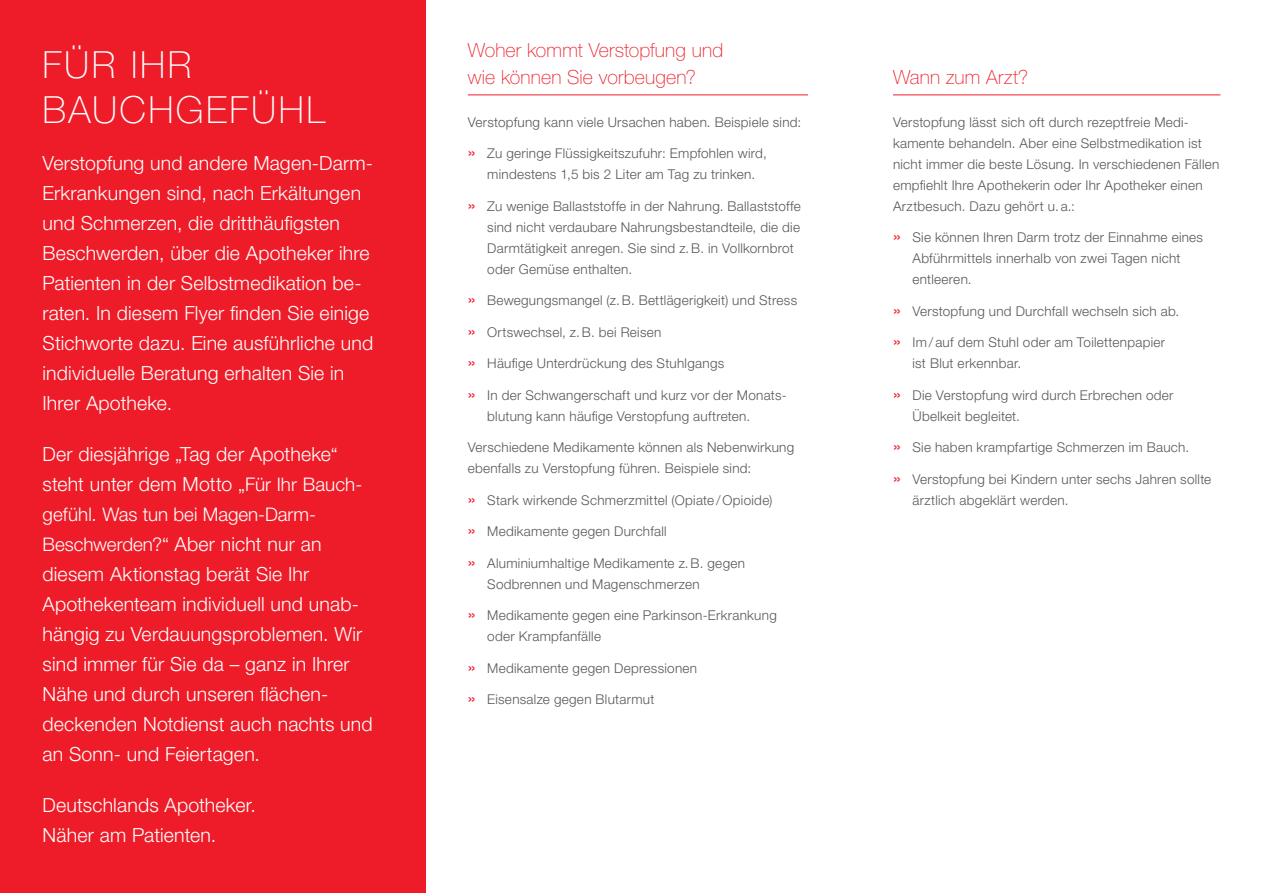
<style>
.page{position:relative;width:1263px;height:893px;background:#fff}
.page>*{position:absolute;margin:0;border:0;box-sizing:border-box;transform-origin:0 0}
.t1{font:100 37.5px/45px "Helvetica Neue LT Std";letter-spacing:.065em;color:#fff}
.t2{font:300 19.5px/30px "Helvetica Neue LT Std";letter-spacing:.01em;color:#fff}
.t3{font:100 19.5px/27px "Helvetica Neue LT Std";letter-spacing:.01em;color:#ee1c28}
.t4{font:300 18.75px "Helvetica Neue LT Std";color:#fff}
.t5{font:300 13.5px/21px "Helvetica Neue LT Std";letter-spacing:.02em;color:#57585a}
.s1{font-size:18.75px}
.s2{font-weight:400;font-size:16.5px;color:#ee1c28}
</style>
<div class="page">
<div style="left:0;top:0;width:425px;height:893px;background:#ee1c28"></div>
<hr style="left:468px;top:95px;width:340px;height:1px;background:#ee1c28">
<hr style="left:893px;top:95px;width:327px;height:1px;background:#ee1c28">
<h1 class="t1" style="left:43px;top:42px;width:284px">FÜR IHR<br>BAUCHGEFÜHL</h1>
<p class="t2" style="left:43px;top:147px;width:332px">Verstopfung und andere Magen-Darm-Erkrankungen sind, nach Erkältungen und Schmerzen, die dritthäufigsten Beschwerden, über die Apotheker ihre Patienten in der Selbstmedikation be&shy;raten. In diesem Flyer finden Sie einige Stichworte dazu. Eine ausführliche und individuelle Beratung erhalten Sie in Ihrer Apotheke.</p>
<h2 class="t2" style="left:43px;top:438px;width:319px">Der diesjährige <span class="s1">„</span>Tag der Apotheke<span class="s1">“ </span>steht unter dem Motto <span class="s1">„Für Ihr Bauch-</span></h2>
<h3 class="t4" style="left:43px;top:503px;width:275px">gefühl. Was tun bei Magen-Darm-</h3>
<p class="t2" style="left:43px;top:529px;width:332px"><span class="s1">Beschwerden?“</span> Aber nicht nur an diesem Aktionstag berät Sie Ihr Apothekenteam individuell und unab&shy;hängig zu Verdauungsproblemen. Wir sind immer für Sie da – ganz in Ihrer Nähe und durch unseren flächen&shy;deckenden Notdienst auch nachts und an Sonn- und Feiertagen.</p>
<h2 class="t2" style="left:43px;top:790px;width:215px">Deutschlands Apotheker.<br>Näher am Patienten.</h2>
<h2 class="t3" style="left:468px;top:36px;width:257px">Woher kommt Verstopfung und wie können Sie vorbeugen?</h2>
<p class="t5" style="left:468px;top:111px;width:335px">Verstopfung kann viele Ursachen haben. Beispiele sind:</p>
<p class="t5" style="left:468px;top:142px;width:301px;text-align:center"><span class="s2">»</span> Zu geringe Flüssigkeitszufuhr: Empfohlen wird, mindestens 1,5 bis 2 Liter am Tag zu trinken.</p>
<p class="t5" style="left:487px;top:195px;width:315px;text-indent:-20px"><span class="s2">»</span> Zu wenige Ballaststoffe in der Nahrung. Ballaststoffe sind nicht verdaubare Nahrungsbestandteile, die die Darmtätigkeit anregen. Sie sind z.B. in Vollkornbrot oder Gemüse enthalten.</p>
<p class="t5" style="left:468px;top:289px;width:331px"><span class="s2">»</span> Bewegungsmangel (z.B. Bettlägerigkeit) und Stress</p>
<p class="t5" style="left:468px;top:321px;width:195px"><span class="s2">»</span> Ortswechsel, z.B. bei Reisen</p>
<p class="t5" style="left:468px;top:352px;width:258px"><span class="s2">»</span> Häufige Unterdrückung des Stuhlgangs</p>
<p class="t5" style="left:487px;top:384px;width:299px;text-indent:-20px"><span class="s2">»</span> In der Schwangerschaft und kurz vor der Monats&shy;blutung kann häufige Verstopfung auftreten.</p>
<p class="t5" style="left:468px;top:436px;width:328px">Verschiedene Medikamente können als Nebenwirkung ebenfalls zu Verstopfung führen. Beispiele sind:</p>
<p class="t5" style="left:468px;top:489px;width:306px"><span class="s2">»</span> Stark wirkende Schmerzmittel (Opiate /Opioide)</p>
<p class="t5" style="left:468px;top:520px;width:200px"><span class="s2">»</span> Medikamente gegen Durchfall</p>
<p class="t5" style="left:487px;top:552px;width:259px;text-indent:-20px"><span class="s2">»</span> Aluminiumhaltige Medikamente z.B. gegen<br>Sodbrennen und Magenschmerzen</p>
<p class="t5" style="left:487px;top:604px;width:291px;text-indent:-20px"><span class="s2">»</span> Medikamente gegen eine Parkinson-Erkrankung oder Krampfanfälle</p>
<p class="t5" style="left:468px;top:657px;width:231px"><span class="s2">»</span> Medikamente gegen Depressionen</p>
<p class="t5" style="left:468px;top:688px;width:188px"><span class="s2">»</span> Eisensalze gegen Blutarmut</p>
<h2 class="t3" style="left:893px;top:63px;width:137px">Wann zum Arzt?</h2>
<p class="t5" style="left:893px;top:111px;width:328px">Verstopfung lässt sich oft durch rezeptfreie Medi&shy;kamente behandeln. Aber eine Selbstmedikation ist nicht immer die beste Lösung. In verschiedenen Fällen empfiehlt Ihre Apothekerin oder Ihr Apotheker einen Arztbesuch. Dazu gehört u. a.:</p>
<p class="t5" style="left:912px;top:226px;width:292px;text-indent:-20px"><span class="s2">»</span> Sie können Ihren Darm trotz der Einnahme eines<br>Abführmittels innerhalb von zwei Tagen nicht entleeren.</p>
<p class="t5" style="left:893px;top:300px;width:288px"><span class="s2">»</span> Verstopfung und Durchfall wechseln sich ab.</p>
<p class="t5" style="left:912px;top:331px;width:254px;text-indent:-20px"><span class="s2">»</span> Im / auf dem Stuhl oder am Toilettenpapier ist Blut erkennbar.</p>
<p class="t5" style="left:912px;top:384px;width:262px;text-indent:-20px"><span class="s2">»</span> Die Verstopfung wird durch Erbrechen oder<br>Übelkeit begleitet.</p>
<p class="t5" style="left:893px;top:436px;width:298px"><span class="s2">»</span> Sie haben krampfartige Schmerzen im Bauch.</p>
<p class="t5" style="left:912px;top:468px;width:300px;text-indent:-20px"><span class="s2">»</span> Verstopfung bei Kindern unter sechs Jahren sollte ärztlich abgeklärt werden.</p>
</div>
